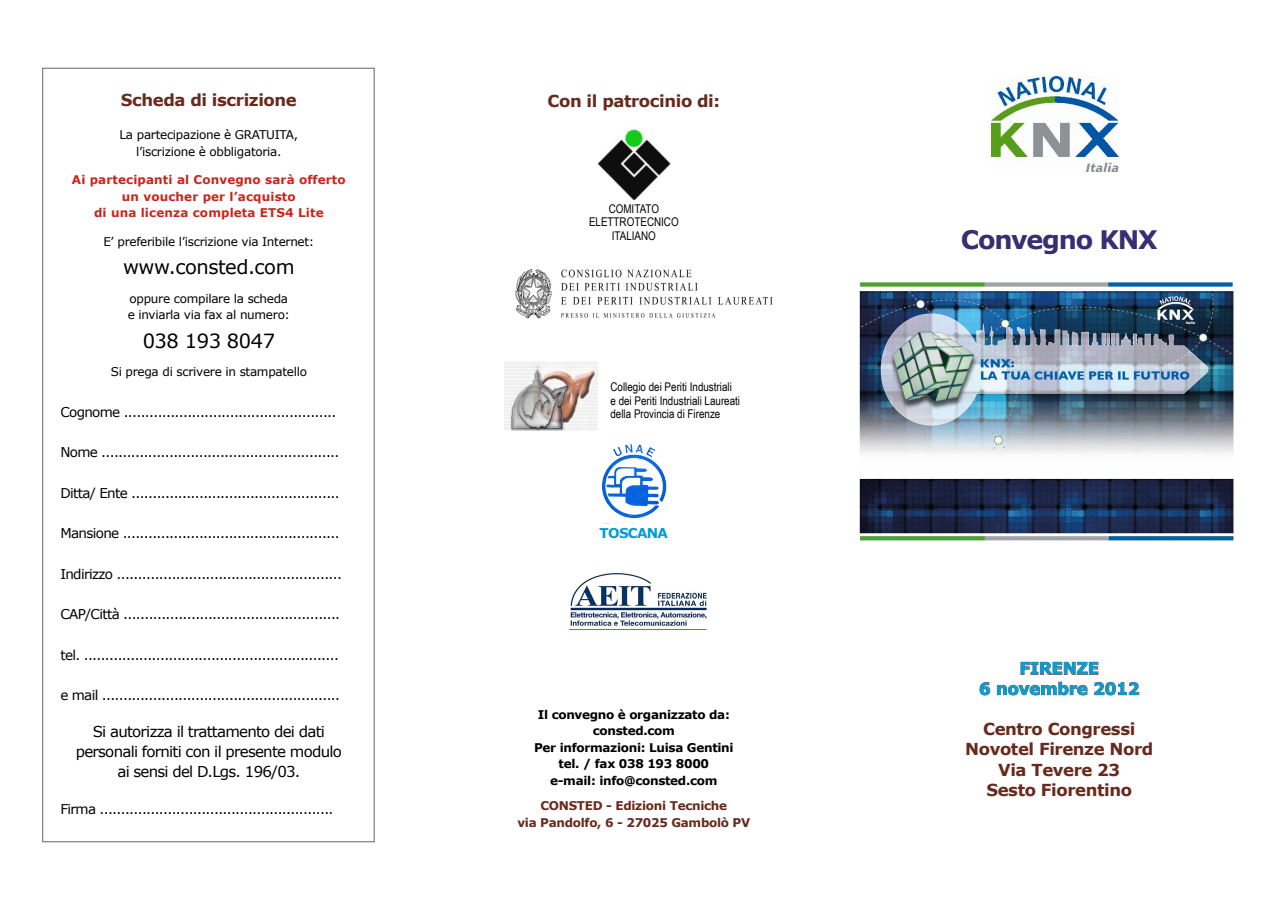
<style>
.page{position:relative;width:1272px;height:910px;background:#fff}
.page>*{position:absolute;margin:0;border:0;box-sizing:border-box;transform-origin:0 0}
.t1{font:700 25.5px "Verdana";letter-spacing:-.05em;color:#392e71}
.t2{font:19.5px "Verdana";letter-spacing:-.025em;color:#000}
.t3{font:700 16.5px/20.2px "Verdana";letter-spacing:-.025em;color:#672a1c;text-align:center}
.t4{font:700 16.5px/20.2px "Verdana";letter-spacing:-.01em;color:#009dd6;text-align:center}
.t5{font:15px/20.2px "Verdana";letter-spacing:-.05em;color:#000;text-align:center}
.t6{font:13.5px "Verdana";letter-spacing:-.05em;color:#000}
.t7{font:700 13.5px "Verdana";letter-spacing:-.05em;color:#009dd6}
.t8{font:12px/16.5px "Verdana";letter-spacing:-.025em;color:#000;text-align:center}
.t9{font:12px/13.5px "Arial Narrow";color:#000;text-align:center}
.t10{font:700 12px/16.5px "Verdana";letter-spacing:-.025em;color:#000;text-align:center}
.t11{font:700 12px/16.5px "Verdana";letter-spacing:.01em;color:#c7271c;text-align:center}
.t12{font:700 12px/16.5px "Verdana";letter-spacing:-.025em;color:#672a1c;text-align:center}
</style>
<div class="page">
<svg style="left:1020px;top:662px;width:78px;height:13px"></svg>
<svg style="left:979px;top:682px;width:11px;height:14px"></svg>
<svg style="left:996px;top:681px;width:91px;height:15px"></svg>
<svg style="left:1094px;top:682px;width:45px;height:14px"></svg>
<img style="left:597px;top:128px;width:74px;height:73px">
<img style="left:991px;top:77px;width:127px;height:95px">
<img style="left:515px;top:269px;width:258px;height:50px">
<img style="left:859px;top:281px;width:374px;height:261px">
<img style="left:601px;top:444px;width:66px;height:75px">
<img style="left:570px;top:573px;width:137px;height:53px">
<img style="left:504px;top:361px;width:93px;height:70px">
<p class="t3" style="left:121px;top:90px;width:177px">Scheda di iscrizione</p>
<p class="t8" style="left:120px;top:126px;width:180px">La partecipazione è GRATUITA, l’iscrizione è obbligatoria.</p>
<p class="t11" style="left:72px;top:171px;width:275px">Ai partecipanti al Convegno sarà offerto un voucher per l’acquisto<br>di una licenza completa ETS4 Lite</p>
<p class="t8" style="left:103px;top:233px;width:212px">E’ preferibile l’iscrizione via Internet:</p>
<h2 class="t2" style="left:123px;top:254px;width:173px">www.consted.com</h2>
<p class="t8" style="left:128px;top:290px;width:164px;text-align:left">oppure compilare la scheda e inviarla via fax al numero:</p>
<h2 class="t2" style="left:143px;top:327px;width:134px">038 193 8047</h2>
<p class="t8" style="left:111px;top:363px;width:198px">Si prega di scrivere in stampatello</p>
<p class="t6" style="left:60px;top:402px;width:277px">Cognome ..................................................</p>
<p class="t6" style="left:60px;top:443px;width:280px">Nome ........................................................</p>
<p class="t6" style="left:60px;top:483px;width:281px">Ditta/ Ente .................................................</p>
<p class="t6" style="left:60px;top:524px;width:281px">Mansione ...................................................</p>
<p class="t6" style="left:60px;top:564px;width:283px">Indirizzo .....................................................</p>
<p class="t6" style="left:60px;top:605px;width:281px">CAP/Città ...................................................</p>
<p class="t6" style="left:60px;top:645px;width:280px">tel. ............................................................</p>
<p class="t6" style="left:60px;top:686px;width:281px">e mail ........................................................</p>
<p class="t5" style="left:76px;top:721px;width:268px">Si autorizza il trattamento dei dati personali forniti con il presente modulo ai sensi del D.Lgs. 196/03.</p>
<p class="t6" style="left:60px;top:800px;width:274px">Firma .......................................................</p>
<p class="t3" style="left:547px;top:90px;width:174px">Con il patrocinio di:</p>
<p class="t9" style="left:589px;top:201px;width:91px">COMITATO<br>ELETTROTECNICO<br>ITALIANO</p>
<p class="t9" style="left:610px;top:380px;width:131px;text-align:left">Collegio dei Periti Industriali e dei Periti Industriali Laureati della Provincia di Firenze</p>
<p class="t7" style="left:599px;top:523px;width:70px">TOSCANA</p>
<p class="t10" style="left:534px;top:706px;width:201px">Il convegno è organizzato da: consted.com<br>Per informazioni: Luisa Gentini tel. / fax 038 193 8000<br>e-mail: info@consted.com</p>
<p class="t12" style="left:517px;top:798px;width:234px">CONSTED - Edizioni Tecniche<br>via Pandolfo, 6 - 27025 Gambolò PV</p>
<h1 class="t1" style="left:960px;top:222px;width:198px">Convegno KNX</h1>
<p class="t4" style="left:978px;top:658px;width:162px">FIRENZE<br>6 novembre 2012</p>
<p class="t3" style="left:965px;top:719px;width:190px">Centro Congressi<br>Novotel Firenze Nord<br>Via Tevere 23<br>Sesto Fiorentino</p>
</div>
